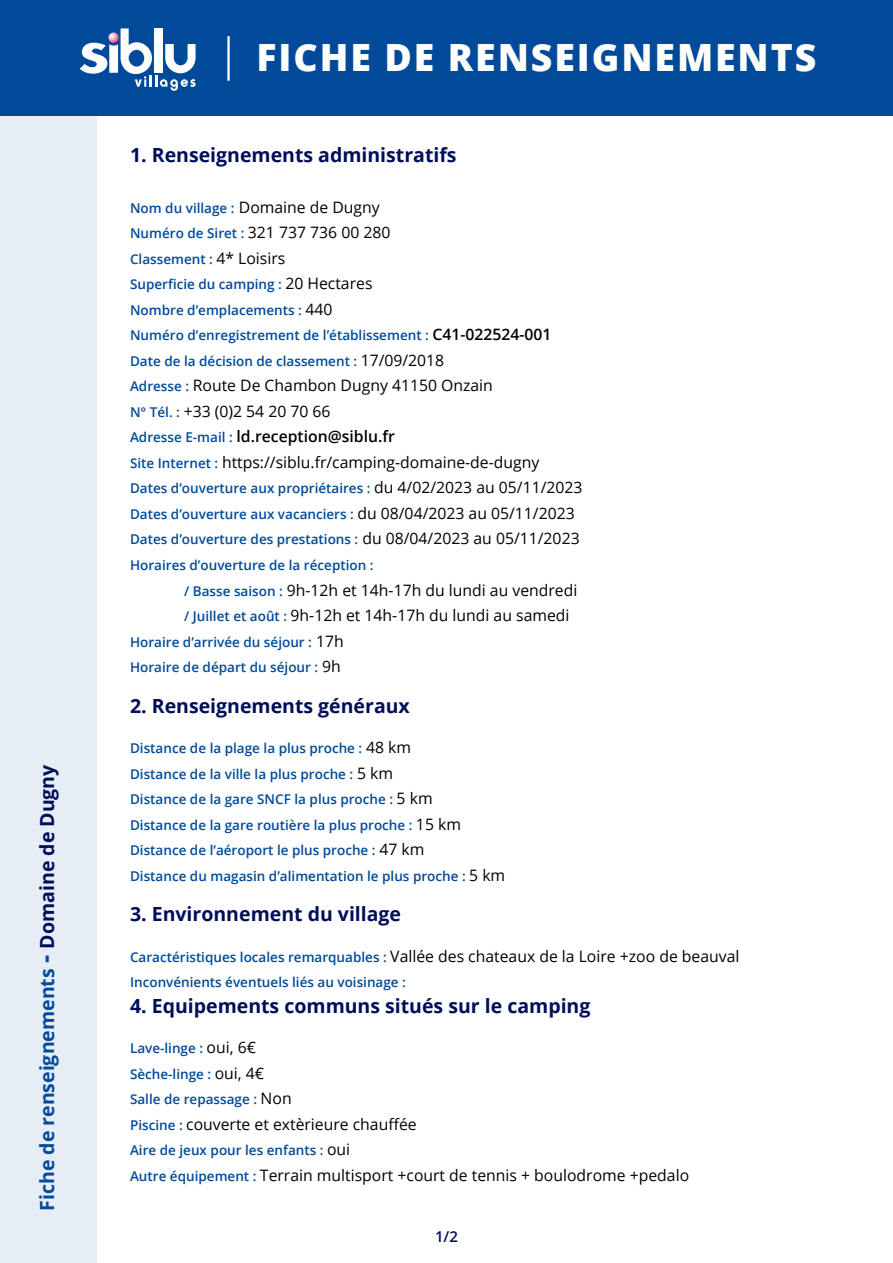
<style>
.page{position:relative;width:893px;height:1263px;background:#fff}
.page>*{position:absolute;margin:0;border:0;box-sizing:border-box;transform-origin:0 0}
.t1{font:800 37.5px "Open Sans";letter-spacing:.05em;color:#fff}
.t2{font:700 19.5px "Open Sans";color:#000e5a}
.t3{font:700 19.5px "Open Sans";color:#004a99}
.t4{font:15.75px/25.5px "Open Sans";color:#000}
.t5{font:600 15px "Open Sans";color:#000e5a}
.t6{font:600 13.5px/25.5px "Open Sans";color:#004a99}
.s1{font-size:25.5px}
.s2{color:#000e5a}
.s3{font-weight:600;font-size:13.5px;color:#004a99}
.s4{font-weight:400;font-size:15.75px;color:#000}
.s5{font-size:15.75px;color:#000}
.s6{font-weight:600}
</style>
<div class="page">
<div style="left:0;top:0;width:893px;height:116px;background:#004a99"></div>
<div style="left:0;top:68px;width:96px;height:1195px;background:#e6edf5"></div>
<svg style="left:80px;top:28px;width:116px;height:63px"></svg>
<hr style="left:227px;top:36px;width:3px;height:45px;background:#fff">
<h2 class="t3" style="left:33px;top:1211px;width:448px;rotate:-90deg">Fiche de renseignements <span class="s1">-</span> <span class="s2">Domaine de Dugny</span></h2>
<h1 class="t1" style="left:257px;top:29px;width:561px">FICHE DE RENSEIGNEMENTS</h1>
<h2 class="t2" style="left:130px;top:141px;width:328px">1. Renseignements administratifs</h2>
<p class="t4" style="left:130px;top:194px;width:251px"><span class="s3">Nom du village :</span> Domaine de Dugny</p>
<p class="t6" style="left:130px;top:220px;width:423px">Numéro de Siret : <span class="s4">321 737 736 00 280<br></span>Classement : <span class="s4">4* Loisirs<br></span>Superficie du camping : <span class="s4">20 Hectares<br></span>Nombre d’emplacements : <span class="s4">440<br></span>Numéro d’enregistrement de l’établissement : <span class="s5">C41-022524-001<br></span>Date de la décision de classement : <span class="s4">17/09/2018</span></p>
<p class="t4" style="left:130px;top:373px;width:411px"><span class="s3">Adresse :</span> Route De Chambon Dugny 41150 Onzain<br><span class="s3">N° Tél. :</span> +33 (0)2 54 20 70 66<br><span class="s3">Adresse E-mail :</span> <span class="s6">ld.reception@siblu.fr<br></span><span class="s3">Site Internet :</span> https://siblu.fr/camping-domaine-de-dugny</p>
<p class="t6" style="left:130px;top:475px;width:454px">Dates d’ouverture aux propriétaires : <span class="s4">du 4/02/2023 au 05/11/2023<br></span>Dates d’ouverture aux vacanciers : <span class="s4">du 08/04/2023 au 05/11/2023<br></span>Dates d’ouverture des prestations : <span class="s4">du 08/04/2023 au 05/11/2023<br></span>Horaires d’ouverture de la réception :</p>
<p class="t4" style="left:184px;top:577px;width:395px"><span class="s3">/ Basse saison :</span> 9h-12h et 14h-17h du lundi au vendredi <span class="s3">/ Juillet et août :</span> 9h-12h et 14h-17h du lundi au samedi</p>
<p class="t6" style="left:130px;top:628px;width:215px">Horaire d’arrivée du séjour : <span class="s4">17h<br></span>Horaire de départ du séjour : <span class="s4">9h</span></p>
<h2 class="t2" style="left:130px;top:692px;width:281px">2. Renseignements généraux</h2>
<p class="t6" style="left:130px;top:735px;width:377px">Distance de la plage la plus proche : <span class="s4">48 km<br></span>Distance de la ville la plus proche : <span class="s4">5 km<br></span>Distance de la gare SNCF la plus proche : <span class="s4">5 km<br></span>Distance de la gare routière la plus proche : <span class="s4">15 km </span>Distance de l’aéroport le plus proche : <span class="s4">47 km<br></span>Distance du magasin d’alimentation le plus proche : <span class="s4">5 km</span></p>
<h2 class="t2" style="left:130px;top:900px;width:273px">3. Environnement du village</h2>
<p class="t4" style="left:130px;top:943px;width:611px"><span class="s3">Caractéristiques locales remarquables :</span> Vallée des chateaux de la Loire +zoo de beauval</p>
<p class="t6" style="left:130px;top:969px;width:277px">Inconvénients éventuels liés au voisinage :</p>
<h2 class="t2" style="left:130px;top:992px;width:462px">4. Equipements communs situés sur le camping</h2>
<p class="t6" style="left:130px;top:1035px;width:163px">Lave-linge : <span class="s4">oui, 6€<br></span>Sèche-linge : <span class="s4">oui, 4€<br></span>Salle de repassage : <span class="s4">Non</span></p>
<p class="t4" style="left:130px;top:1111px;width:288px"><span class="s3">Piscine :</span> couverte et extèrieure chauffée</p>
<p class="t6" style="left:130px;top:1137px;width:222px">Aire de jeux pour les enfants : <span class="s4">oui</span></p>
<p class="t4" style="left:130px;top:1162px;width:561px"><span class="s3">Autre équipement :</span> Terrain multisport +court de tennis + boulodrome +pedalo</p>
<p class="t5" style="left:435px;top:1226px;width:24px">1/2</p>
</div>
